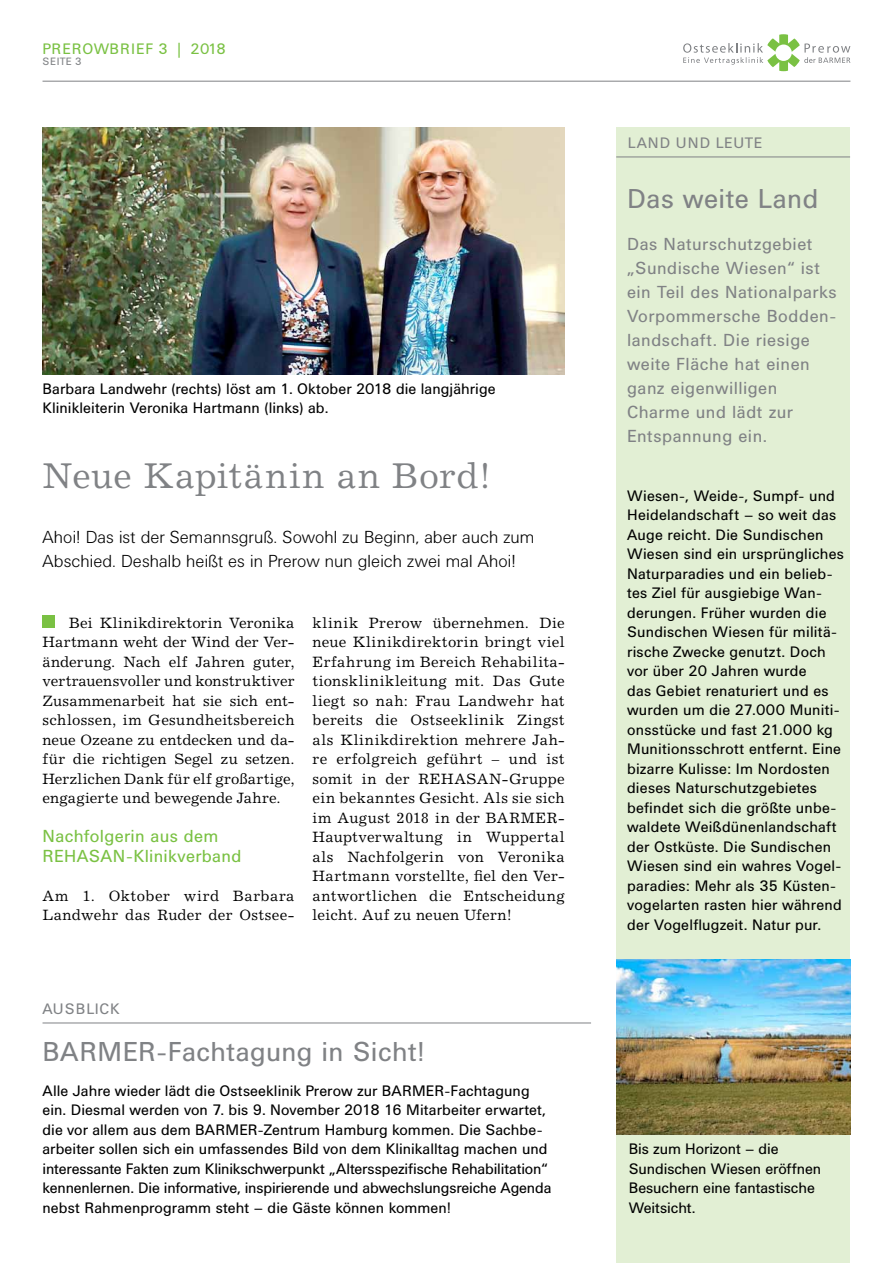
<style>
.page{position:relative;width:893px;height:1263px;background:#fff}
.page>*{position:absolute;margin:0;border:0;box-sizing:border-box;transform-origin:0 0}
.t1{font:36px "Excelsior";letter-spacing:.02em;color:#808285}
.t2{font:27px "Univers BQ";letter-spacing:.01em;color:#808285}
.t3{font:17.25px/24px "Univers BQ";letter-spacing:.025em;color:#808285}
.t4{font:300 17.25px/24px "Univers BQ";color:#000}
.t5{font:17.25px/19.5px "Univers BQ";letter-spacing:.02em;color:#7ac143}
.t6{font:15px/19.5px "Univers BQ";letter-spacing:.005em;color:#000}
.t7{font:15px/19.5px "Excelsior";letter-spacing:.025em;color:#000;text-align:justify}
.t8{font:15px "Univers BQ";letter-spacing:.07em;color:#808285}
.t9{font:15px "Univers BQ";letter-spacing:.04em;color:#7ac143}
.t10{font:10.5px "Univers BQ";letter-spacing:.04em;color:#808285}
</style>
<div class="page">
<img style="left:43px;top:128px;width:522px;height:246px">
<div style="left:616px;top:128px;width:234px;height:1135px;background:#e2efd4"></div>
<hr style="left:43px;top:81px;width:807px;height:1px;background:#808285">
<hr style="left:616px;top:157px;width:234px;height:1px;background:#808285">
<img style="left:616px;top:959px;width:234px;height:176px">
<svg style="left:683px;top:34px;width:167px;height:37px"></svg>
<hr style="left:43px;top:1022px;width:548px;height:1px;background:#808285">
<div style="left:43px;top:615px;width:12px;height:13px;background:#7ac143"></div>
<p class="t9" style="left:43px;top:40px;width:185px">Prerowbrief 3 | 2018</p>
<p class="t10" style="left:43px;top:56px;width:41px">Seite 3</p>
<p class="t6" style="left:43px;top:379px;width:455px">Barbara Landwehr (rechts) löst am 1. Oktober 2018 die langjährige<br>Klinikleiterin Veronika Hartmann (links) ab.</p>
<h1 class="t1" style="left:43px;top:454px;width:451px">Neue Kapitänin an Bord!</h1>
<p class="t4" style="left:43px;top:525px;width:493px">Ahoi! Das ist der Semannsgruß. Sowohl zu Beginn, aber auch zum<br>Abschied. Deshalb heißt es in Prerow nun gleich zwei mal Ahoi!</p>
<p class="t7" style="left:43px;top:612px;width:254px;text-indent:27px">Bei Klinikdirektorin Veronika Hartmann weht der Wind der Ver&shy;änderung. Nach elf Jahren guter, vertrauensvoller und konstruktiver Zusammenarbeit hat sie sich ent&shy;schlossen, im Gesundheitsbereich neue Ozeane zu entdecken und da&shy;für die richtigen Segel zu setzen.<br>Herzlichen Dank für elf großartige, engagierte und bewegende Jahre.</p>
<p class="t5" style="left:43px;top:827px;width:201px">Nachfolgerin aus dem<br>REHASAN -Klinikverband</p>
<p class="t7" style="left:43px;top:885px;width:254px">Am 1. Oktober wird Barbara<br>Landwehr das Ruder der Ostsee-</p>
<p class="t7" style="left:313px;top:612px;width:254px">klinik Prerow übernehmen. Die neue Klinikdirektorin bringt viel Erfahrung im Bereich Rehabilita&shy;tionsklinikleitung mit. Das Gute liegt so nah: Frau Landwehr hat bereits die Ostseeklinik Zingst als Klinikdirektion mehrere Jah&shy;re erfolgreich geführt – und ist somit in der REHASAN-Gruppe ein bekanntes Gesicht. Als sie sich im August 2018 in der BARMER-Hauptverwaltung in Wuppertal als Nachfolgerin von Veronika Hartmann vorstellte, fiel den Ver&shy;antwortlichen die Entscheidung leicht. Auf zu neuen Ufern!</p>
<p class="t8" style="left:43px;top:1000px;width:12px">Aus</p>
<p class="t8" style="left:76px;top:1000px;width:35px">blick</p>
<h2 class="t2" style="left:43px;top:1036px;width:18px">BAR</h2>
<h2 class="t2" style="left:98px;top:1036px;width:328px">MER-Fachtagung in Sicht!</h2>
<p class="t6" style="left:43px;top:1081px;width:350px">Alle Jahre wieder lädt die Ostseeklinik Prerow zur BAR</p>
<p class="t6" style="left:43px;top:1081px;width:505px;text-indent:370px">MER-Fachtagung ein. Diesmal werden von 7. bis 9. November 2018 16 Mitarbeiter erwartet, die vor allem aus dem BAR</p>
<p class="t6" style="left:43px;top:1120px;width:510px;text-indent:183px">MER-Zentrum Hamburg kommen. Die Sachbe&shy;arbeiter sollen sich ein umfassendes Bild von dem Klinikalltag machen und interessante Fakten zum Klinikschwerpunkt „Altersspezifische Rehabilitation“ kennenlernen. Die informative, inspirierende und abwechslungsreiche Agenda nebst Rahmenprogramm steht – die Gäste können kommen!</p>
<p class="t8" style="left:628px;top:134px;width:136px">Land u nd Leute</p>
<h2 class="t2" style="left:627px;top:183px;width:193px">Das weite Land</h2>
<p class="t3" style="left:627px;top:233px;width:211px">Das N aturschutzgebiet „Sundische Wiesen“ ist ein Teil des Nationalparks<br>Vorpommersche Bodden&shy;landschaft. Die riesige weite Fläche hat einen ganz eigenwilligen<br>Charme und lädt zur<br>Entspannung ein.</p>
<p class="t6" style="left:627px;top:486px;width:219px">Wiesen-, Weide-, Sumpf- und<br>Heidelandschaft – so weit das<br>Auge reicht. Die Sundischen<br>Wiesen sind ein ursprüngliches<br>Naturparadies und ein belieb&shy;tes Ziel für ausgiebige Wan&shy;derungen. Früher wurden die<br>Sundischen Wiesen für militä&shy;rische Zwecke genutzt. Doch vor über 20 Jahren wurde<br>das Gebiet renaturiert und es wurden um die 27.000 Muniti&shy;onsstücke und fast 21.000 kg<br>Munitionsschrott entfernt. Eine bizarre Kulisse: I m Nordosten dieses N aturschutzgebietes befindet sich die größte unbe&shy;waldete Weißdünenlandschaft der Ostküste. Die Sundischen<br>Wiesen sind ein wahres Vogel&shy;paradies: Mehr als 35 Küsten&shy;vogelarten rasten hier während der Vogelflugzeit. Natur pur.</p>
<p class="t6" style="left:629px;top:1139px;width:194px">Bis zum Horizont – die<br>Sundischen Wiesen eröffnen<br>Besuchern eine fantastische<br>Weitsicht.</p>
</div>
